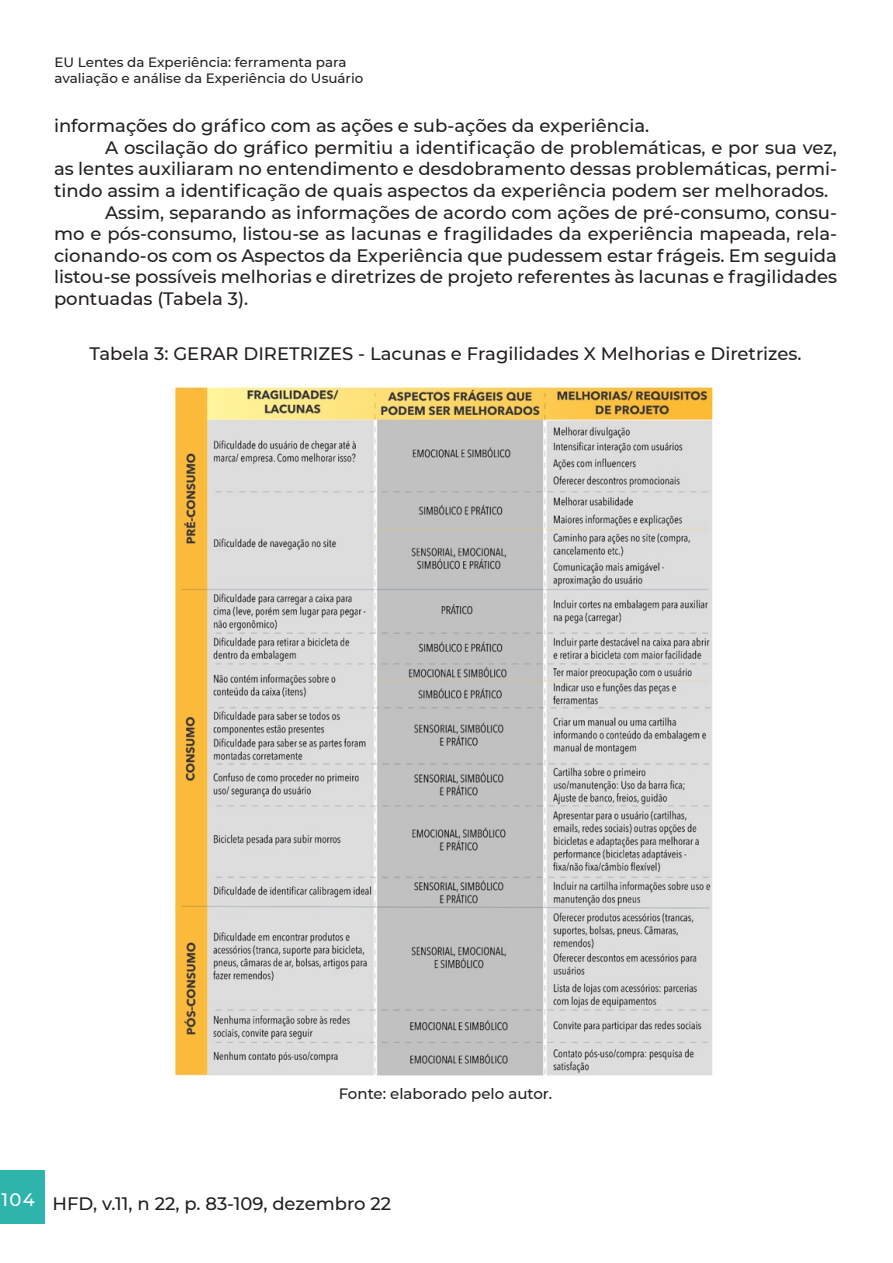
<style>
.page{position:relative;width:893px;height:1263px;background:#fff}
.page>*{position:absolute;margin:0;border:0;box-sizing:border-box;transform-origin:0 0}
.Textoo{font:500 18px/21.6px "Montserrat";color:#231f20;text-align:justify}
.titulo_de_figura{font:500 18px "Montserrat";color:#231f20}
.legenda{font:500 15px "Montserrat";color:#231f20}
.t1{font:500 13.5px/16.2px "Montserrat";color:#231f20}
</style>
<div class="page">
<div style="left:0;top:1170px;width:45px;height:54px;background:#2eb4ab"></div>
<img style="left:174px;top:386px;width:540px;height:691px">
<p class="t1" style="left:55px;top:54px;width:310px">EU Lentes da Experiência: ferramenta para avaliação e análise da Experiência do Usuário</p>
<p class="Textoo" style="left:54px;top:114px;width:597px">informações do gráfico com as ações e sub-ações da experiência.</p>
<p class="Textoo" style="left:54px;top:136px;width:785px;text-indent:51px">A oscilação do gráfico permitiu a identificação de problemáticas, e por sua vez, as lentes auxiliaram no entendimento e desdobramento dessas problemáticas, permi&shy;tindo assim a identificação de quais aspectos da experiência podem ser melhorados.</p>
<p class="Textoo" style="left:54px;top:201px;width:785px;text-indent:51px">Assim, separando as informações de acordo com ações de pré-consumo, consu&shy;mo e pós-consumo, listou-se as lacunas e fragilidades da experiência mapeada, rela&shy;cionando-os com os Aspectos da Experiência que pudessem estar frágeis. Em seguida listou-se possíveis melhorias e diretrizes de projeto referentes às lacunas e fragilidades pontuadas (Tabela 3).</p>
<p class="titulo_de_figura" style="left:89px;top:341px;width:714px">Tabela 3: GERAR DIRETRIZES - Lacunas e Fragilidades X Melhorias e Diretrizes.</p>
<p class="legenda" style="left:339px;top:1083px;width:215px">Fonte: elaborado pelo autor.</p>
<p class="Textoo" style="left:1px;top:1192px;width:391px"><sup>104</sup> HFD, v.11, n 22, p. 83-109, dezembro 22</p>
</div>
